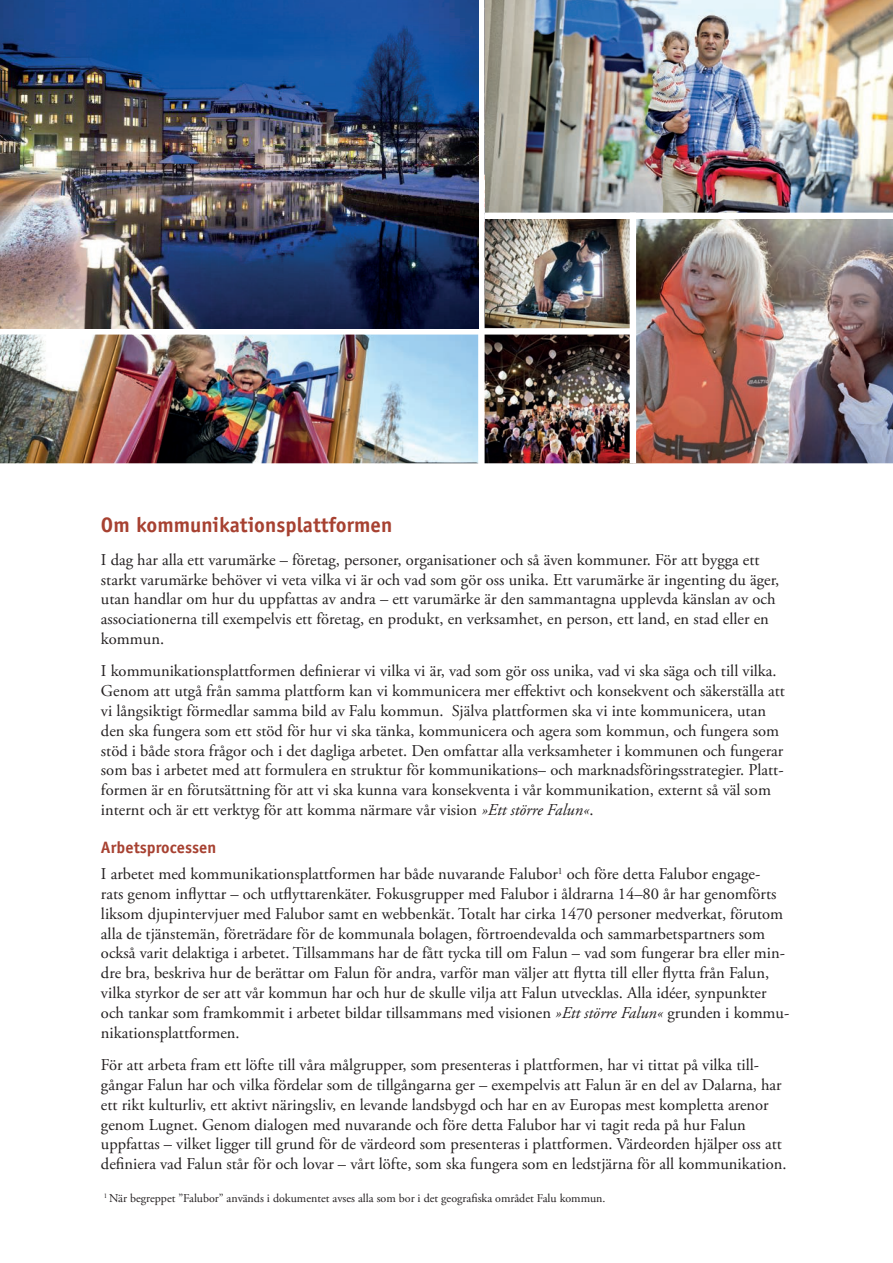
<style>
.page{position:relative;width:893px;height:1263px;background:#fff}
.page>*{position:absolute;margin:0;border:0;box-sizing:border-box;transform-origin:0 0}
.t1{font:700 21px "Officina Sans";color:#a74131}
.t2{font:16.5px/19.8px "Adobe Garamond Pro";color:#231f20}
.t3{font:700 16.5px "Officina Sans";color:#a74131}
.t4{font:12px "Adobe Garamond Pro";color:#231f20}
.s1{font-style:italic}
</style>
<div class="page">
<img style="left:0;top:335px;width:478px;height:128px">
<img style="left:485px;top:335px;width:145px;height:128px">
<img style="left:485px;top:219px;width:144px;height:109px">
<img style="left:636px;top:219px;width:257px;height:244px">
<img style="left:485px;top:0;width:408px;height:212px">
<img style="left:0;top:0;width:478px;height:328px">
<p class="t1" style="left:101px;top:512px;width:293px">Om kommunikationsplattformen</p>
<p class="t2" style="left:101px;top:550px;width:680px">I dag har alla ett varumärke – företag, personer, organisationer och så även kommuner. För att bygga ett starkt varumärke behöver vi veta vilka vi är och vad som gör oss unika. Ett varumärke är ingenting du äger, utan handlar om hur du uppfattas av andra – ett varumärke är den sammantagna upplevda känslan av och associationerna till exempelvis ett företag, en produkt, en verksamhet, en person, ett land, en stad eller en kommun.</p>
<p class="t2" style="left:101px;top:662px;width:685px">I kommunikationsplattformen definierar vi vilka vi är, vad som gör oss unika, vad vi ska säga och till vilka.<br>Genom att utgå från samma plattform kan vi kommunicera mer effektivt och konsekvent och säkerställa att vi långsiktigt förmedlar samma bild av Falu kommun. Själva plattformen ska vi inte kommunicera, utan den ska fungera som ett stöd för hur vi ska tänka, kommunicera och agera som kommun, och fungera som stöd i både stora frågor och i det dagliga arbetet. Den omfattar alla verksamheter i kommunen och fungerar som bas i arbetet med att formulera en struktur för kommunikations– och marknadsföringsstrategier. Platt&shy;formen är en förutsättning för att vi ska kunna vara konsekventa i vår kommunikation, externt så väl som internt och är ett verktyg för att komma närmare vår vision <span class="s1">»Ett större Falun«</span>.</p>
<p class="t3" style="left:101px;top:837px;width:117px">Arbetsprocessen</p>
<p class="t2" style="left:101px;top:865px;width:690px">I arbetet med kommunikationsplattformen har både nuvarande Falubor<sup>1</sup> och före detta Falubor engage-<br>rats genom inflyttar – och utflyttarenkäter. Fokusgrupper med Falubor i åldrarna 14–80 år har genomförts liksom djupintervjuer med Falubor samt en webbenkät. Totalt har cirka 1470 personer medverkat, förutom alla de tjänstemän, företrädare för de kommunala bolagen, förtroendevalda och sammarbetspartners som också varit delaktiga i arbetet. Tillsammans har de fått tycka till om Falun – vad som fungerar bra eller min&shy;dre bra, beskriva hur de berättar om Falun för andra, varför man väljer att flytta till eller flytta från Falun, vilka styrkor de ser att vår kommun har och hur de skulle vilja att Falun utvecklas. Alla idéer, synpunkter och tankar som framkommit i arbetet bildar tillsammans med visionen <span class="s1">»Ett större Falun«</span> grunden i kommu&shy;nikationsplattformen.</p>
<p class="t2" style="left:101px;top:1056px;width:687px">För att arbeta fram ett löfte till våra målgrupper, som presenteras i plattformen, har vi tittat på vilka till&shy;gångar Falun har och vilka fördelar som de tillgångarna ger – exempelvis att Falun är en del av Dalarna, har ett rikt kulturliv, ett aktivt näringsliv, en levande landsbygd och har en av Europas mest kompletta arenor genom Lugnet. Genom dialogen med nuvarande och före detta Falubor har vi tagit reda på hur Falun uppfattas – vilket ligger till grund för de värdeord som presenteras i plattformen. Värdeorden hjälper oss att definiera vad Falun står för och lovar – vårt löfte, som ska fungera som en ledstjärna för all kommunikation.</p>
<p class="t4" style="left:104px;top:1191px;width:503px"><sup>1</sup> När begreppet ”Falubor” används i dokumentet avses alla som bor i det geografiska området Falu kommun.</p>
</div>
